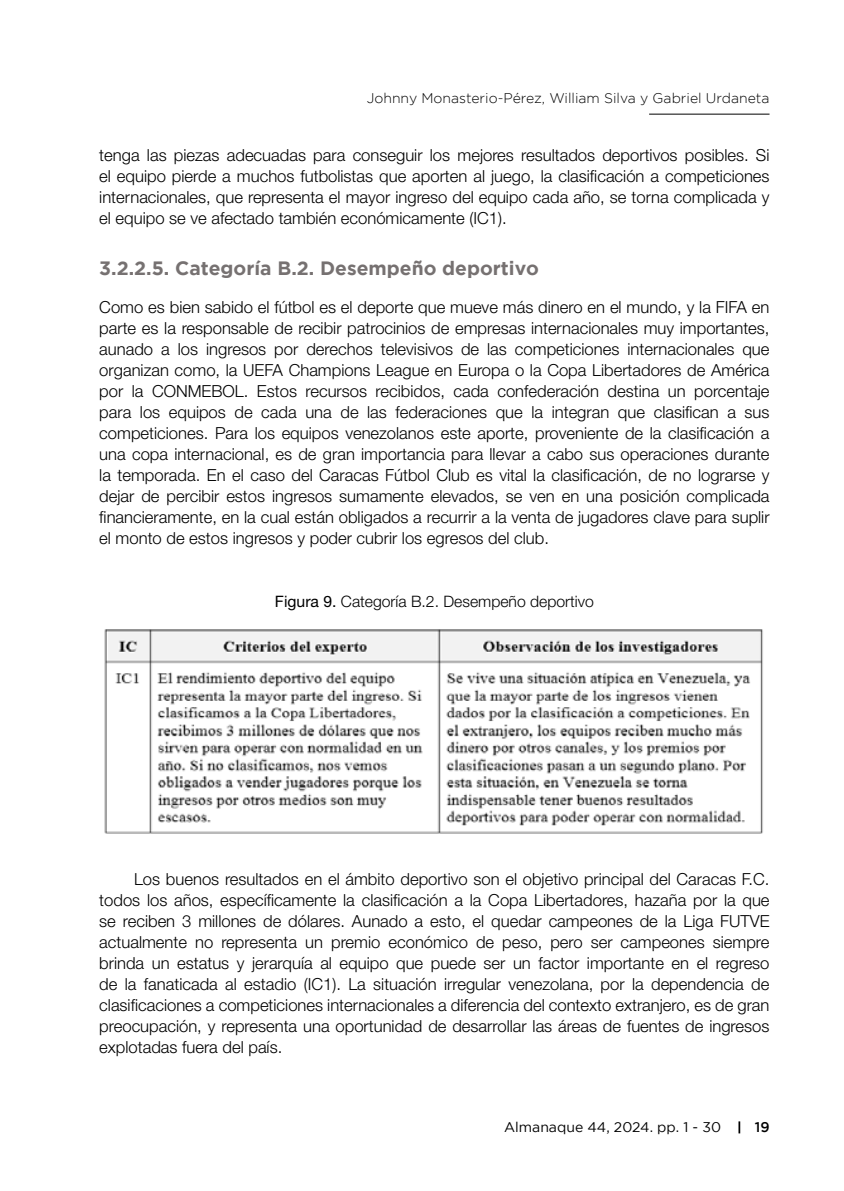
<style>
.page{position:relative;width:844px;height:1191px;background:#fff}
.page>*{position:absolute;margin:0;border:0;box-sizing:border-box;transform-origin:0 0}
.t1{font:700 19.25px "Gotham";color:#767171}
.t2{font:300 16.62px/21px "Helvetica Neue LT Std";color:#000;text-align:justify}
.t3{font:300 15.75px "Helvetica Neue LT Std";color:#000}
.t4{font:300 14px "Gotham";color:#000}
.t5{font:14px "Gotham";color:#000}
.t6{font:500 14px "Gotham";color:#000}
.s1{font-weight:400}
</style>
<div class="page">
<svg style="left:738px;top:1121px;width:2px;height:12px"></svg>
<hr style="left:649px;top:114px;width:120px;height:1px;background:#000">
<img style="left:104px;top:629px;width:659px;height:204px">
<p class="t4" style="left:366px;top:91px;width:404px">Johnny Monasterio-Pérez, William Silva y Gabriel Urdaneta</p>
<p class="t2" style="left:99px;top:144px;width:671px">tenga las piezas adecuadas para conseguir los mejores resultados deportivos posibles. Si el equipo pierde a muchos futbolistas que aporten al juego, la clasificación a competiciones internacionales, que representa el mayor ingreso del equipo cada año, se torna complicada y el equipo se ve afectado también económicamente (IC1).</p>
<p class="t1" style="left:99px;top:257px;width:441px">3.2.2.5. Categoría B.2. Desempeño deportivo</p>
<p class="t2" style="left:99px;top:296px;width:671px">Como es bien sabido el fútbol es el deporte que mueve más dinero en el mundo, y la FIFA en parte es la responsable de recibir patrocinios de empresas internacionales muy importantes, aunado a los ingresos por derechos televisivos de las competiciones internacionales que organizan como, la UEFA Champions League en Europa o la Copa Libertadores de América por la CONMEBOL. Estos recursos recibidos, cada confederación destina un porcentaje para los equipos de cada una de las federaciones que la integran que clasifican a sus competiciones. Para los equipos venezolanos este aporte, proveniente de la clasificación a una copa internacional, es de gran importancia para llevar a cabo sus operaciones durante la temporada. En el caso del Caracas Fútbol Club es vital la clasificación, de no lograrse y dejar de percibir estos ingresos sumamente elevados, se ven en una posición complicada financieramente, en la cual están obligados a recurrir a la venta de jugadores clave para suplir el monto de estos ingresos y poder cubrir los egresos del club.</p>
<p class="t3" style="left:275px;top:592px;width:320px"><span class="s1">Figura 9.</span> Categoría B.2. Desempeño deportivo</p>
<p class="t2" style="left:99px;top:868px;width:671px;text-indent:35px">Los buenos resultados en el ámbito deportivo son el objetivo principal del Caracas F.C. todos los años, específicamente la clasificación a la Copa Libertadores, hazaña por la que se reciben 3 millones de dólares. Aunado a esto, el quedar campeones de la Liga FUTVE actualmente no representa un premio económico de peso, pero ser campeones siempre brinda un estatus y jerarquía al equipo que puede ser un factor importante en el regreso de la fanaticada al estadio (IC1). La situación irregular venezolana, por la dependencia de clasificaciones a competiciones internacionales a diferencia del contexto extranjero, es de gran preocupación, y representa una oportunidad de desarrollar las áreas de fuentes de ingresos explotadas fuera del país.</p>
<p class="t5" style="left:504px;top:1119px;width:218px">Almanaque 44, 2024. pp. 1 - 30</p>
<p class="t6" style="left:754px;top:1118px;width:16px">19</p>
</div>
